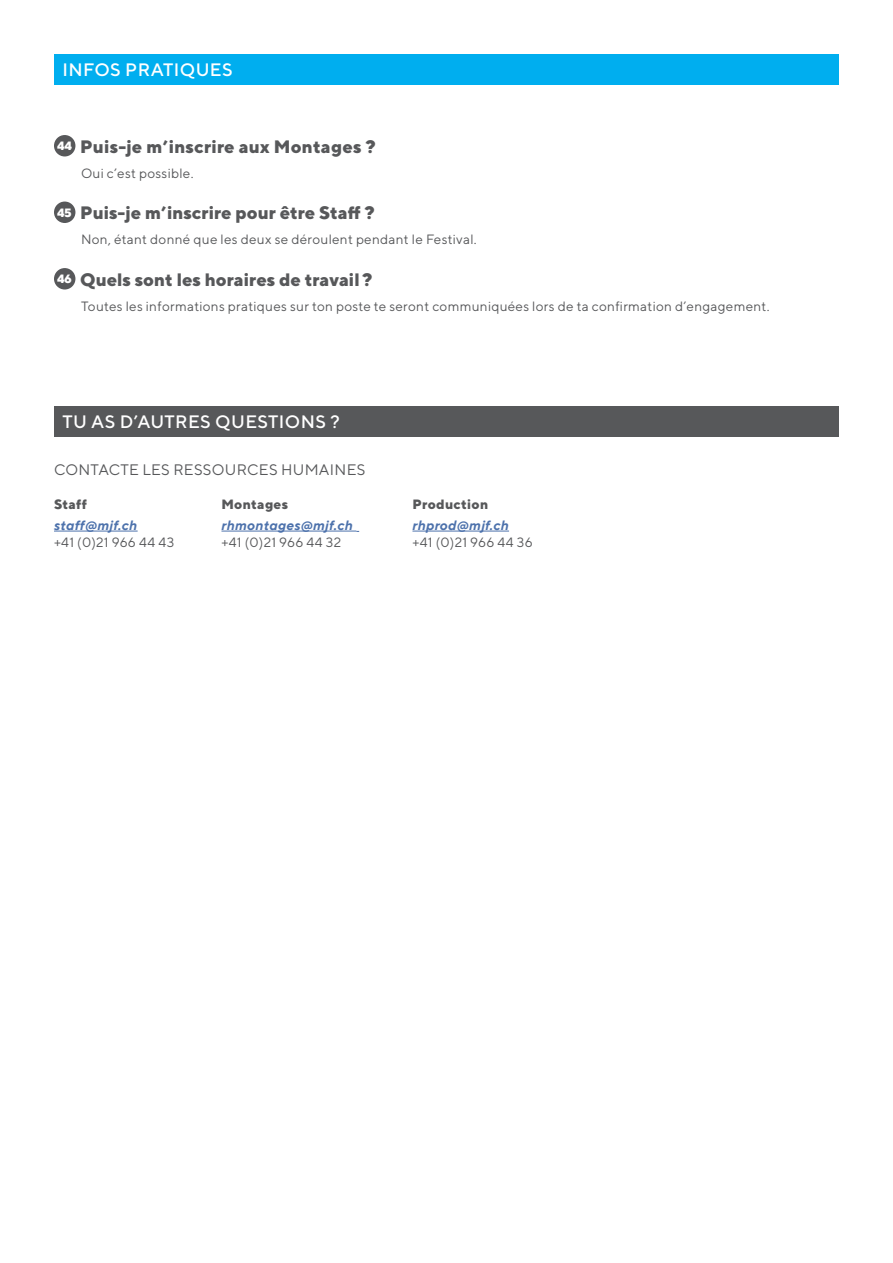
<style>
.page{position:relative;width:893px;height:1263px;background:#fff}
.page>*{position:absolute;margin:0;border:0;box-sizing:border-box;transform-origin:0 0}
.t1{font:800 18px "TT Norms";color:#57585a}
.CHAPEAUX{font:500 18px "TT Norms";letter-spacing:.02em;color:#fff}
.CHAPEAUX-2{font:15.15px "TT Norms";letter-spacing:.02em;color:#57585a}
.CHAPEAUX-3{font:13.5px/16.5px "TT Norms";letter-spacing:.02em;color:#57585a}
.CHAPEAUX-4{font:italic 700 13.5px "TT Norms";letter-spacing:.02em;color:#4d72ac}
.CHAPEAUX-5{font:800 13.5px "TT Norms";letter-spacing:.02em;color:#57585a}
.t2{font:800 12px "TT Norms";color:#fff}
.s1{font-weight:700;font-style:italic;color:#4d72ac}
</style>
<div class="page">
<hr style="left:54px;top:531px;width:84px;height:1px;background:#4d72ac">
<hr style="left:221px;top:531px;width:135px;height:1px;background:#4d72ac">
<hr style="left:412px;top:531px;width:97px;height:1px;background:#4d72ac">
<div style="left:54px;top:54px;width:785px;height:30px;background:#00aeef"></div>
<div style="left:54px;top:135px;width:21px;height:21px;background:#57585a;border-radius:50%"></div>
<div style="left:54px;top:202px;width:21px;height:21px;background:#57585a;border-radius:50%"></div>
<div style="left:54px;top:268px;width:21px;height:21px;background:#57585a;border-radius:50%"></div>
<div style="left:54px;top:407px;width:785px;height:30px;background:#57585a"></div>
<p class="CHAPEAUX" style="left:63px;top:58px;width:172px">INFOS PRATIQUES</p>
<p class="t2" style="left:57px;top:138px;width:16px">44</p>
<p class="t1" style="left:80px;top:135px;width:297px">Puis-je m’inscrire aux Montages ?</p>
<p class="CHAPEAUX-3" style="left:81px;top:164px;width:114px">Oui c’est possible.</p>
<p class="t2" style="left:57px;top:205px;width:16px">45</p>
<p class="t1" style="left:80px;top:201px;width:296px">Puis-je m’inscrire pour être Staff ?</p>
<p class="CHAPEAUX-3" style="left:81px;top:231px;width:397px">Non, étant donné que les deux se déroulent pendant le Festival.</p>
<p class="t2" style="left:57px;top:271px;width:16px">46</p>
<p class="t1" style="left:80px;top:268px;width:294px">Quels sont les horaires de travail?</p>
<p class="CHAPEAUX-3" style="left:81px;top:297px;width:690px">Toutes les informations pratiques sur ton poste te seront communiquées lors de ta confirmation d’engagement.</p>
<p class="CHAPEAUX" style="left:63px;top:411px;width:279px">TU AS D’AUTRES QUESTIONS ?</p>
<p class="CHAPEAUX-2" style="left:54px;top:460px;width:313px">CONTACTE LES RESSOURCES HUMAINES</p>
<p class="CHAPEAUX-5" style="left:54px;top:496px;width:34px">Staff</p>
<p class="CHAPEAUX-3" style="left:54px;top:517px;width:122px"><span class="s1">staff@mjf.ch<br></span>+41 (0)21 966 44 43</p>
<p class="CHAPEAUX-5" style="left:221px;top:496px;width:68px">Montages</p>
<p class="CHAPEAUX-4" style="left:221px;top:517px;width:133px">rhmontages@mjf.ch</p>
<p class="CHAPEAUX-3" style="left:221px;top:533px;width:121px">+41 (0)21 966 44 32</p>
<p class="CHAPEAUX-5" style="left:412px;top:496px;width:77px">Production</p>
<p class="CHAPEAUX-4" style="left:412px;top:517px;width:98px">rhprod@mjf.ch</p>
<p class="CHAPEAUX-3" style="left:412px;top:533px;width:122px">+41 (0)21 966 44 36</p>
</div>
